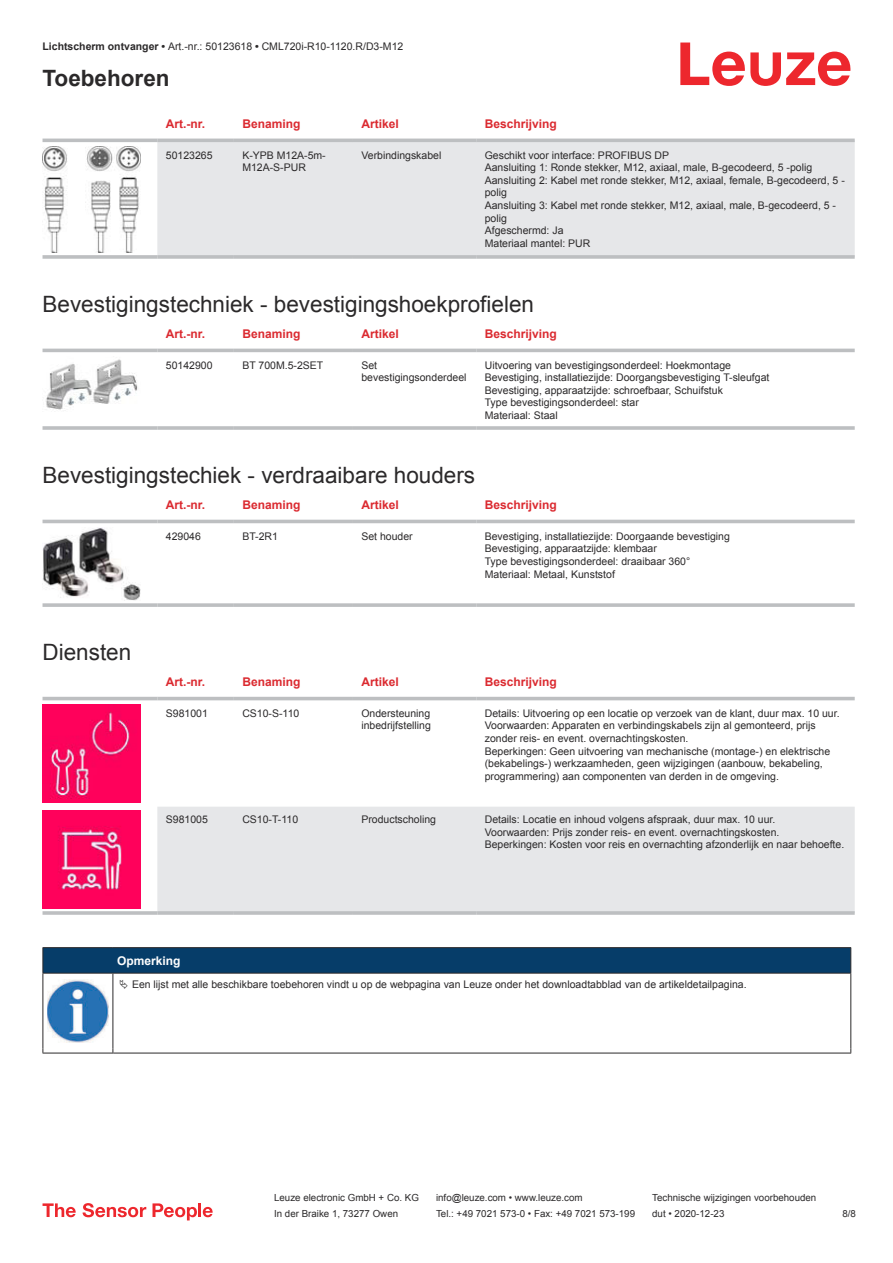
<style>
.page{position:relative;width:893px;height:1263px;background:#fff}
.page>*{position:absolute;margin:0;border:0;box-sizing:border-box;transform-origin:0 0}
.t1{font:22.5px "Arial";color:#2b292a}
.t2{font:700 22.5px "Arial";color:#2b292a}
.t3{font:700 12px "Arial";color:#db2a30}
.t4{font:700 12px "Arial";color:#fff}
.t5{font:10.5px/12.6px "Arial";color:#2b292a}
.t6{font:9.75px "Arial";color:#2b292a}
.s1{font-weight:700}
</style>
<div class="page">
<svg style="left:680px;top:43px;width:170px;height:43px"></svg>
<svg style="left:43px;top:138px;width:812px;height:26px;fill:#e1e2e3"></svg>
<div style="left:157px;top:142px;width:698px;height:113px;background:#e6e7e9"></div>
<hr style="left:43px;top:139px;width:114px;height:3px;background:#bdbfc1">
<hr style="left:157px;top:139px;width:77px;height:3px;background:#bdbfc1">
<hr style="left:234px;top:139px;width:119px;height:3px;background:#bdbfc1">
<hr style="left:353px;top:139px;width:123px;height:3px;background:#bdbfc1">
<hr style="left:476px;top:139px;width:379px;height:3px;background:#bdbfc1">
<svg style="left:43px;top:255px;width:114px;height:4px"></svg>
<hr style="left:157px;top:255px;width:77px;height:4px;background:#bdbfc1">
<svg style="left:234px;top:255px;width:119px;height:4px"></svg>
<svg style="left:353px;top:255px;width:123px;height:4px"></svg>
<hr style="left:476px;top:255px;width:379px;height:4px;background:#bdbfc1">
<img style="left:43px;top:146px;width:97px;height:107px">
<svg style="left:43px;top:348px;width:812px;height:5px;fill:#efeff0"></svg>
<hr style="left:43px;top:349px;width:114px;height:3px;background:#bdbfc1">
<hr style="left:157px;top:349px;width:77px;height:3px;background:#bdbfc1">
<hr style="left:234px;top:349px;width:119px;height:3px;background:#bdbfc1">
<hr style="left:353px;top:349px;width:123px;height:3px;background:#bdbfc1">
<hr style="left:476px;top:349px;width:379px;height:3px;background:#bdbfc1">
<hr style="left:43px;top:426px;width:114px;height:4px;background:#c3c5c7">
<svg style="left:157px;top:426px;width:77px;height:4px"></svg>
<hr style="left:234px;top:426px;width:119px;height:4px;background:#c4c6c8">
<hr style="left:353px;top:426px;width:123px;height:4px;background:#c3c5c7">
<svg style="left:476px;top:426px;width:379px;height:4px;fill:#caccce"></svg>
<img style="left:46px;top:359px;width:92px;height:51px">
<svg style="left:43px;top:519px;width:812px;height:75px"></svg>
<hr style="left:43px;top:520px;width:114px;height:3px;background:#bdbfc1">
<hr style="left:157px;top:520px;width:77px;height:3px;background:#bdbfc1">
<hr style="left:234px;top:520px;width:119px;height:3px;background:#bdbfc1">
<hr style="left:353px;top:520px;width:123px;height:3px;background:#bdbfc1">
<hr style="left:476px;top:520px;width:379px;height:3px;background:#bdbfc1">
<svg style="left:43px;top:603px;width:114px;height:4px"></svg>
<svg style="left:157px;top:603px;width:77px;height:4px"></svg>
<svg style="left:234px;top:603px;width:119px;height:4px"></svg>
<svg style="left:353px;top:603px;width:123px;height:4px"></svg>
<svg style="left:476px;top:603px;width:379px;height:4px;fill:#c3c5c7"></svg>
<img style="left:43px;top:527px;width:97px;height:74px">
<svg style="left:43px;top:696px;width:812px;height:213px"></svg>
<div style="left:157px;top:807px;width:698px;height:104px;background:#e6e7e9"></div>
<hr style="left:43px;top:697px;width:114px;height:3px;background:#bdbfc1">
<hr style="left:157px;top:697px;width:77px;height:3px;background:#bdbfc1">
<hr style="left:234px;top:697px;width:119px;height:3px;background:#bdbfc1">
<hr style="left:353px;top:697px;width:123px;height:3px;background:#bdbfc1">
<hr style="left:476px;top:697px;width:379px;height:3px;background:#bdbfc1">
<hr style="left:43px;top:911px;width:114px;height:4px;background:#c3c5c7">
<hr style="left:157px;top:911px;width:77px;height:4px;background:#c5c7c9">
<hr style="left:234px;top:911px;width:119px;height:4px;background:#bdbfc1">
<hr style="left:353px;top:911px;width:123px;height:4px;background:#bdbfc1">
<hr style="left:476px;top:911px;width:379px;height:4px;background:#c5c7c9">
<img style="left:43px;top:705px;width:97px;height:97px">
<img style="left:43px;top:811px;width:97px;height:98px">
<svg style="left:44px;top:974px;width:806px;height:79px"></svg>
<hr style="left:43px;top:947px;width:70px;height:1px;background:#2b292a">
<hr style="left:43px;top:973px;width:70px;height:1px;background:#2b292a">
<hr style="left:113px;top:947px;width:738px;height:1px;background:#2b292a">
<svg style="left:43px;top:948px;width:808px;height:25px"></svg>
<hr style="left:113px;top:973px;width:738px;height:1px;background:#2b292a">
<hr style="left:43px;top:973px;width:1px;height:75px;background:#2b292a">
<hr style="left:113px;top:973px;width:1px;height:75px;background:#2b292a">
<hr style="left:850px;top:973px;width:1px;height:75px;background:#2b292a">
<hr style="left:43px;top:1053px;width:70px;height:1px;background:#2b292a">
<hr style="left:113px;top:1053px;width:738px;height:1px;background:#2b292a">
<img style="left:47px;top:979px;width:61px;height:63px">
<div style="left:115px;top:974px;width:734px;height:20px;background:#fff"></div>
<svg style="left:43px;top:1203px;width:33px;height:14px"></svg>
<svg style="left:83px;top:1203px;width:63px;height:14px"></svg>
<svg style="left:153px;top:1203px;width:44px;height:17px"></svg>
<hr style="left:198px;top:1203px;width:3px;height:14px;background:#ed272d">
<svg style="left:203px;top:1207px;width:10px;height:10px"></svg>
<p class="t5" style="left:43px;top:41px;width:362px"><span class="s1">Lichtscherm ontvanger •</span> Art.-nr.: 50123618 <span class="s1">•</span> CML720i-R10-1120.R/D3-M12</p>
<h1 class="t2" style="left:43px;top:70px;width:129px">Toebehoren</h1>
<p class="t3" style="left:166px;top:119px;width:41px">Art.-nr.</p>
<p class="t3" style="left:242px;top:119px;width:60px">Benaming</p>
<p class="t3" style="left:361px;top:119px;width:39px">Artikel</p>
<p class="t3" style="left:485px;top:119px;width:74px">Beschrijving</p>
<p class="t5" style="left:166px;top:150px;width:48px">50123265</p>
<p class="t5" style="left:242px;top:150px;width:85px">K-YPB M12A-5m-<br>M12A-S-PUR</p>
<p class="t5" style="left:361px;top:150px;width:81px">Verbindingskabel</p>
<p class="t5" style="left:485px;top:150px;width:362px">Geschikt voor interface: PROFIBUS DP<br>Aansluiting 1: Ronde stekker, M12, axiaal, male, B-gecodeerd, 5 -polig Aansluiting 2: Kabel met ronde stekker, M12, axiaal, female, B-gecodeerd, 5 - polig<br>Aansluiting 3: Kabel met ronde stekker, M12, axiaal, male, B-gecodeerd, 5 - polig<br>Afgeschermd: Ja<br>Materiaal mantel: PUR</p>
<h1 class="t1" style="left:43px;top:295px;width:493px">Bevestigingstechniek - bevestigingshoekprofielen</h1>
<p class="t3" style="left:166px;top:329px;width:41px">Art.-nr.</p>
<p class="t3" style="left:242px;top:329px;width:60px">Benaming</p>
<p class="t3" style="left:361px;top:329px;width:39px">Artikel</p>
<p class="t3" style="left:485px;top:329px;width:74px">Beschrijving</p>
<p class="t5" style="left:166px;top:360px;width:48px">50142900</p>
<p class="t5" style="left:242px;top:360px;width:82px">BT 700M.5-2SET</p>
<p class="t5" style="left:361px;top:360px;width:107px">Set bevestigingsonderdeel</p>
<p class="t5" style="left:485px;top:360px;width:286px">Uitvoering van bevestigingsonderdeel: Hoekmontage Bevestiging, installatiezijde: Doorgangsbevestiging T-sleufgat Bevestiging, apparaatzijde: schroefbaar, Schuifstuk<br>Type bevestigingsonderdeel: star<br>Materiaal: Staal</p>
<h1 class="t1" style="left:43px;top:466px;width:434px">Bevestigingstechiek - verdraaibare houders</h1>
<p class="t3" style="left:166px;top:500px;width:41px">Art.-nr.</p>
<p class="t3" style="left:242px;top:500px;width:60px">Benaming</p>
<p class="t3" style="left:361px;top:500px;width:39px">Artikel</p>
<p class="t3" style="left:485px;top:500px;width:74px">Beschrijving</p>
<p class="t5" style="left:166px;top:531px;width:37px">429046</p>
<p class="t5" style="left:242px;top:531px;width:37px">BT-2R1</p>
<p class="t5" style="left:361px;top:531px;width:53px">Set houder</p>
<p class="t5" style="left:485px;top:531px;width:247px">Bevestiging, installatiezijde: Doorgaande bevestiging Bevestiging, apparaatzijde: klembaar<br>Type bevestigingsonderdeel: draaibaar 360° Materiaal: Metaal, Kunststof</p>
<h1 class="t1" style="left:43px;top:643px;width:90px">Diensten</h1>
<p class="t3" style="left:166px;top:677px;width:41px">Art.-nr.</p>
<p class="t3" style="left:242px;top:677px;width:60px">Benaming</p>
<p class="t3" style="left:361px;top:677px;width:39px">Artikel</p>
<p class="t3" style="left:485px;top:677px;width:74px">Beschrijving</p>
<p class="t5" style="left:166px;top:708px;width:44px">S981001</p>
<p class="t5" style="left:242px;top:708px;width:58px">CS10-S-110</p>
<p class="t5" style="left:361px;top:708px;width:71px">Ondersteuning inbedrijfstelling</p>
<p class="t5" style="left:485px;top:708px;width:356px">Details: Uitvoering op een locatie op verzoek van de klant, duur max. 10 uur.<br>Voorwaarden: Apparaten en verbindingskabels zijn al gemonteerd, prijs zonder reis- en event. overnachtingskosten.<br>Beperkingen: Geen uitvoering van mechanische (montage-) en elektrische (bekabelings-) werkzaamheden, geen wijzigingen (aanbouw, bekabeling, programmering) aan componenten van derden in de omgeving.</p>
<p class="t5" style="left:166px;top:814px;width:44px">S981005</p>
<p class="t5" style="left:242px;top:814px;width:57px">CS10-T-110</p>
<p class="t5" style="left:361px;top:814px;width:76px">Productscholing</p>
<p class="t5" style="left:485px;top:814px;width:361px">Details: Locatie en inhoud volgens afspraak, duur max. 10 uur.<br>Voorwaarden: Prijs zonder reis- en event. overnachtingskosten.<br>Beperkingen: Kosten voor reis en overnachting afzonderlijk en naar behoefte.</p>
<p class="t4" style="left:117px;top:956px;width:65px">Opmerking</p>
<p class="t5" style="left:132px;top:979px;width:616px">Een lijst met alle beschikbare toebehoren vindt u op de webpagina van Leuze onder het downloadtabblad van de artikeldetailpagina.</p>
<p class="t6" style="left:274px;top:1194px;width:146px">Leuze electronic GmbH + Co. KG</p>
<p class="t6" style="left:436px;top:1194px;width:148px">info@leuze.com • www.leuze.com</p>
<p class="t6" style="left:652px;top:1194px;width:166px">Technische wijzigingen voorbehouden</p>
<p class="t6" style="left:274px;top:1210px;width:126px">In der Braike 1, 73277 Owen</p>
<p class="t6" style="left:436px;top:1210px;width:201px">Tel.: +49 7021 573-0 • Fax: +49 7021 573-199</p>
<p class="t6" style="left:652px;top:1210px;width:74px">dut • 2020-12-23</p>
<p class="t6" style="left:842px;top:1210px;width:15px">8 /8</p>
</div>
